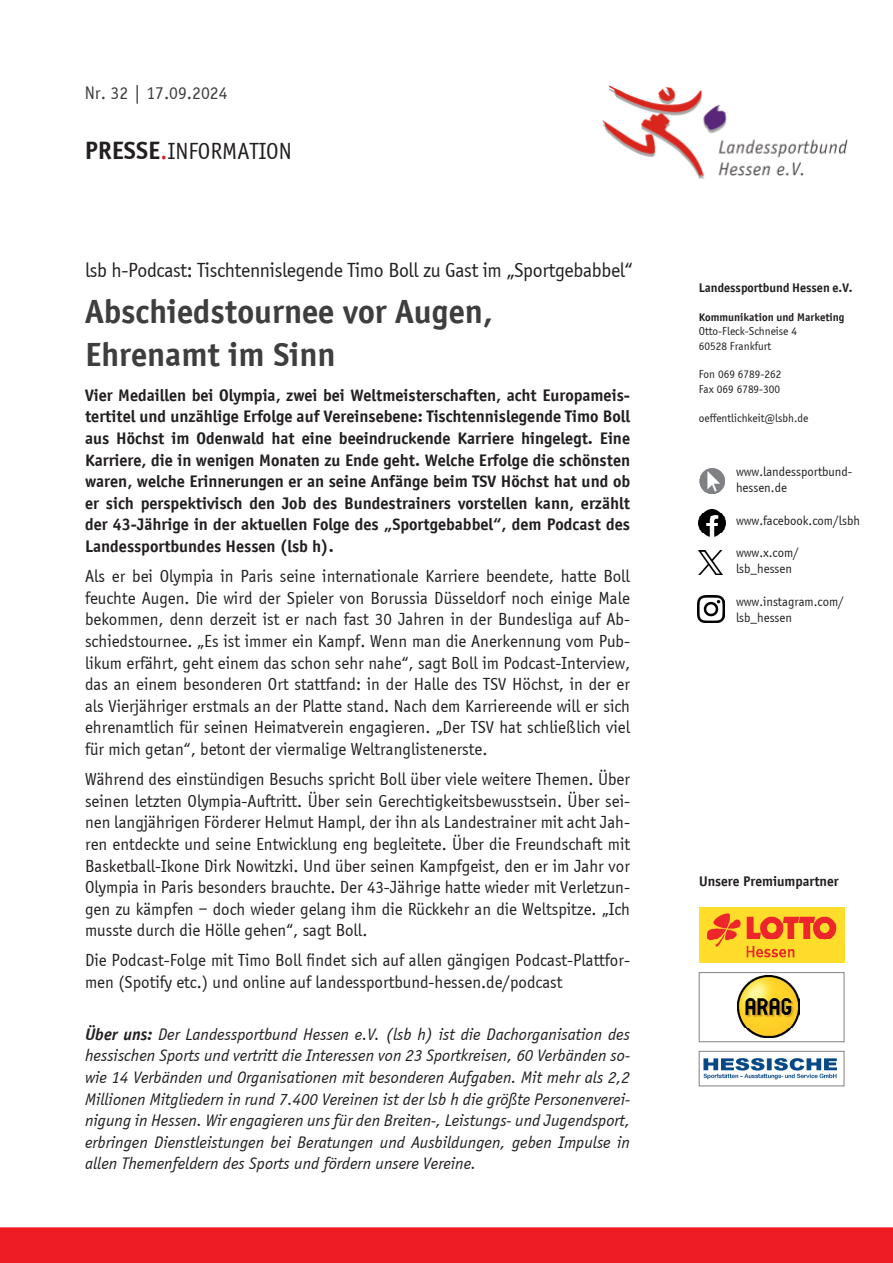
<style>
.page{position:relative;width:893px;height:1263px;background:#fff}
.page>*{position:absolute;margin:0;border:0;box-sizing:border-box;transform-origin:0 0}
.Headline{font:700 36px/43.2px "Sportiv";color:#3e3e3f}
.t1{font:24px "Sportiv";color:#231f20}
.Dachzeile{font:21px "Sportiv";letter-spacing:-.015em;color:#231f20}
.Headline-2{font:18.75px "Sportiv";color:#3e3e3f}
.Grundtext{font:18px/21.6px "Sportiv";color:#231f20;text-align:justify}
.Grundtext-2{font:700 18px/21.6px "Sportiv";color:#231f20;text-align:justify}
.Grundtext-3{font:italic 18px/21.6px "Sportiv";color:#231f20;text-align:justify}
.t2{font:700 15px "Sportiv";color:#231f20}
.t3{font:13.5px/16.2px "Sportiv";color:#231f20}
.t4{font:700 13.5px "Sportiv";color:#231f20}
.t5{font:12px/14.4px "Sportiv";color:#231f20}
.t6{font:700 12px "Sportiv";color:#231f20}
.s1{font-weight:700;font-size:27px}
.s2{font-size:27px;color:#d1232a}
.s3{font-weight:700}
</style>
<div class="page">
<img style="left:602px;top:85px;width:246px;height:94px">
<img style="left:699px;top:908px;width:145px;height:54px">
<img style="left:738px;top:975px;width:62px;height:62px">
<div style="left:699px;top:972px;width:145px;height:70px;border:1px solid #808285"></div>
<img style="left:703px;top:1058px;width:134px;height:22px">
<div style="left:699px;top:1051px;width:145px;height:35px;border:1px solid #808285"></div>
<img style="left:699px;top:510px;width:26px;height:26px">
<img style="left:698px;top:595px;width:27px;height:27px">
<div style="left:0;top:1227px;width:893px;height:36px;background:#ee1d23"></div>
<img style="left:699px;top:551px;width:23px;height:24px">
<img style="left:699px;top:468px;width:26px;height:26px;border-radius:13px">
<p class="Headline-2" style="left:85px;top:83px;width:144px">Nr. 32 | 17.09.2024</p>
<h2 class="t1" style="left:85px;top:138px;width:209px"><span class="s1">PRESSE</span><span class="s2">.</span>INFORMATION</h2>
<p class="Dachzeile" style="left:85px;top:258px;width:549px">lsb h-Podcast: Tischtennislegende Timo Boll zu Gast im „Sportgebabbel“</p>
<p class="Headline" style="left:85px;top:290px;width:409px">Abschiedstournee vor Augen,<br>Ehrenamt im Sinn</p>
<p class="Grundtext-2" style="left:85px;top:384px;width:547px">Vier Medaillen bei Olympia, zwei bei Weltmeisterschaften, acht Europameis&shy;tertitel und unzählige Erfolge auf Vereinsebene: Tischtennislegende Timo Boll aus Höchst im Odenwald hat eine beeindruckende Karriere hingelegt. Eine Karriere, die in wenigen Monaten zu Ende geht. Welche Erfolge die schönsten waren, welche Erinnerungen er an seine Anfänge beim TSV Höchst hat und ob er sich perspektivisch den Job des Bundestrainers vorstellen kann, erzählt der 43-Jährige in der aktuellen Folge des „Sportgebabbel“, dem Podcast des Landessportbundes Hessen (lsb h).</p>
<p class="Grundtext" style="left:85px;top:566px;width:547px">Als er bei Olympia in Paris seine internationale Karriere beendete, hatte Boll feuchte Augen. Die wird der Spieler von Borussia Düsseldorf noch einige Male bekommen, denn derzeit ist er nach fast 30 Jahren in der Bundesliga auf Ab&shy;schiedstournee. „Es ist immer ein Kampf. Wenn man die Anerkennung vom Pub&shy;likum erfährt, geht einem das schon sehr nahe“, sagt Boll im Podcast-Interview, das an einem besonderen Ort stattfand: in der Halle des TSV Höchst, in der er als Vierjähriger erstmals an der Platte stand. Nach dem Karriereende will er sich ehrenamtlich für seinen Heimatverein engagieren. „Der TSV hat schließlich viel für mich getan“, betont der viermalige Weltranglistenerste.</p>
<p class="Grundtext" style="left:85px;top:768px;width:547px">Während des einstündigen Besuchs spricht Boll über viele weitere Themen. Über seinen letzten Olympia-Auftritt. Über sein Gerechtigkeitsbewusstsein. Über sei&shy;nen langjährigen Förderer Helmut Hampl, der ihn als Landestrainer mit acht Jah&shy;ren entdeckte und seine Entwicklung eng begleitete. Über die Freundschaft mit Basketball-Ikone Dirk Nowitzki. Und über seinen Kampfgeist, den er im Jahr vor Olympia in Paris besonders brauchte. Der 43-Jährige hatte wieder mit Verletzun&shy;gen zu kämpfen – doch wieder gelang ihm die Rückkehr an die Weltspitze. „Ich musste durch die Hölle gehen“, sagt Boll.</p>
<p class="Grundtext" style="left:85px;top:950px;width:547px">Die Podcast-Folge mit Timo Boll findet sich auf allen gängigen Podcast-Plattfor&shy;men (Spotify etc.) und online auf landessportbund-hessen.de/podcast</p>
<p class="Grundtext-3" style="left:85px;top:1023px;width:547px"><span class="s3">Über uns:</span> Der Landessportbund Hessen e.V. (lsb h) ist die Dachorganisation des hessischen Sports und vertritt die Interessen von 23 Sportkreisen, 60 Verbänden so&shy;wie 14 Verbänden und Organisationen mit besonderen Aufgaben. Mit mehr als 2,2<br>Millionen Mitgliedern in rund 7.400 Vereinen ist der lsb h die größte Personenverei&shy;nigung in Hessen. Wir engagieren uns für den Breiten-, Leistungs- und Jugendsport, erbringen Dienstleistungen bei Beratungen und Ausbildungen, geben Impulse in allen Themenfeldern des Sports und fördern unsere Vereine.</p>
<p class="t4" style="left:699px;top:280px;width:155px">Landessportbund Hessen e.V.</p>
<p class="t6" style="left:699px;top:310px;width:147px">Kommunikation und Marketing</p>
<p class="t5" style="left:699px;top:324px;width:100px">Otto-Fleck-Schneise 4<br>60528 Frankfurt</p>
<p class="t5" style="left:699px;top:367px;width:84px">Fon 069 6789-262<br>Fax 069 6789-300</p>
<p class="t5" style="left:699px;top:410px;width:111px">oeffentlichkeit@lsbh.de</p>
<p class="t3" style="left:736px;top:464px;width:118px">www.landessportbund&shy;hessen.de</p>
<p class="t3" style="left:736px;top:512px;width:125px">www.facebook.com/lsbh</p>
<p class="t3" style="left:736px;top:545px;width:64px">www.x.com/</p>
<p class="t3" style="left:736px;top:561px;width:58px">lsb_hessen</p>
<p class="t3" style="left:736px;top:593px;width:109px">www.instagram.com/ lsb_hessen</p>
<p class="t2" style="left:699px;top:872px;width:141px">Unsere Premiumpartner</p>
</div>
